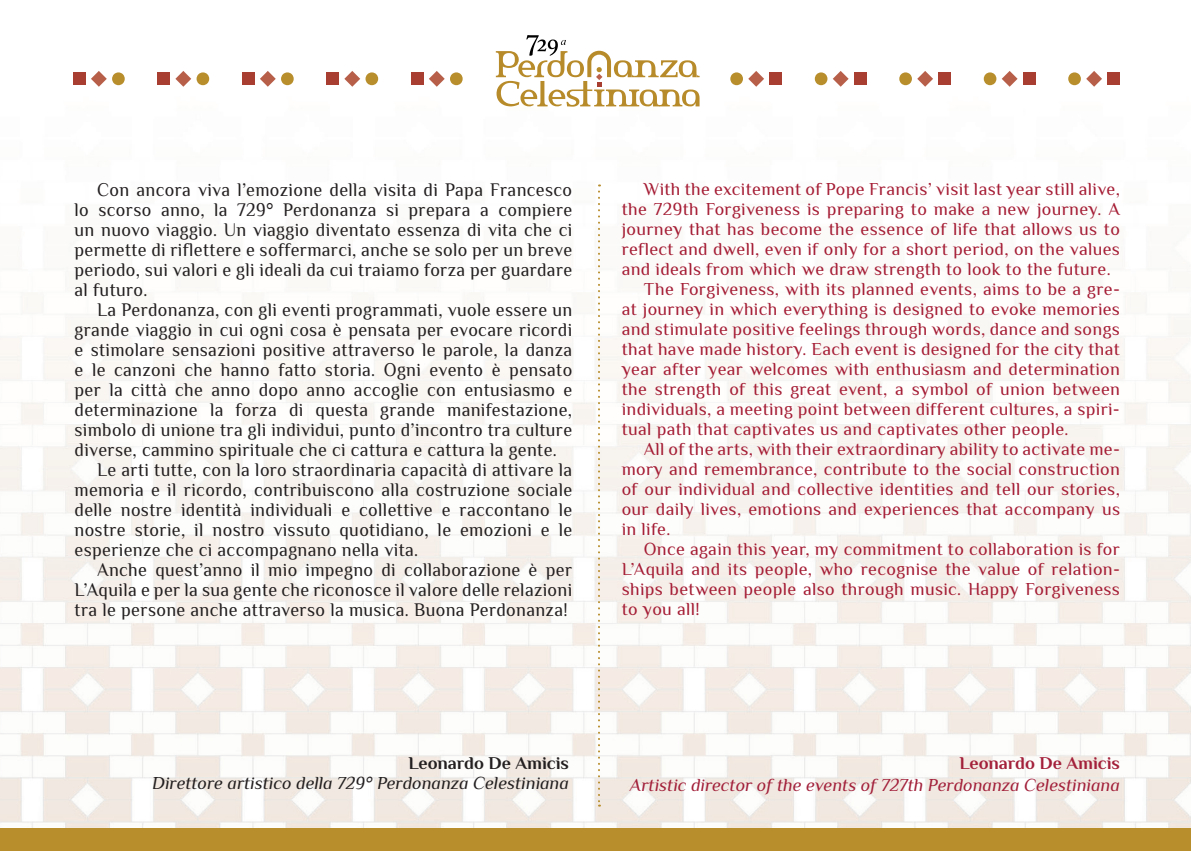
<style>
.page{position:relative;width:1191px;height:851px;background:#fff}
.page>*{position:absolute;margin:0;border:0;box-sizing:border-box;transform-origin:0 0}
.t1{font:19px/20px "Philosopher";letter-spacing:.02em;color:#231f20;text-align:justify;scale:.95 1}
.t2{font:18px "Philosopher";letter-spacing:.02em;color:#a51d35}
.t3{font:italic 18px "Philosopher";color:#a2203a}
.t4{font:italic 18px "Philosopher";color:#231f20}
.t5{font:700 18px "Philosopher";color:#231f20}
.t6{font:700 18px "Philosopher";color:#a3203a}
</style>
<div class="page">
<img style="left:0;top:51px;width:1191px;height:777px">
<div style="left:0;top:828px;width:1191px;height:22px;background:#b78e2b"></div>
<div style="left:73px;top:72px;width:13px;height:13px;background:#a83d31"></div>
<svg style="left:91px;top:71px;width:34px;height:16px"></svg>
<svg style="left:197px;top:72px;width:12px;height:13px"></svg>
<div style="left:157px;top:72px;width:13px;height:13px;background:#a83d31"></div>
<svg style="left:175px;top:71px;width:16px;height:16px"></svg>
<div style="left:242px;top:72px;width:13px;height:13px;background:#a83d31"></div>
<svg style="left:260px;top:71px;width:34px;height:16px"></svg>
<div style="left:326px;top:72px;width:13px;height:13px;background:#a83d31"></div>
<svg style="left:344px;top:71px;width:34px;height:16px"></svg>
<div style="left:411px;top:72px;width:13px;height:13px;background:#a83d31"></div>
<svg style="left:429px;top:71px;width:33px;height:16px"></svg>
<svg style="left:1068px;top:72px;width:12px;height:13px"></svg>
<div style="left:1107px;top:72px;width:13px;height:13px;background:#a83d31"></div>
<svg style="left:1086px;top:71px;width:16px;height:16px"></svg>
<div style="left:1022px;top:72px;width:13px;height:13px;background:#a83d31"></div>
<svg style="left:983px;top:71px;width:34px;height:16px"></svg>
<div style="left:938px;top:72px;width:13px;height:13px;background:#a83d31"></div>
<svg style="left:899px;top:71px;width:34px;height:16px"></svg>
<div style="left:853px;top:72px;width:13px;height:13px;background:#a83d31"></div>
<svg style="left:815px;top:71px;width:33px;height:16px"></svg>
<div style="left:769px;top:72px;width:13px;height:13px;background:#a83d31"></div>
<svg style="left:730px;top:71px;width:34px;height:16px"></svg>
<svg style="left:496px;top:35px;width:203px;height:72px"></svg>
<svg style="left:598px;top:184px;width:2px;height:622px"></svg>
<p class="t1" style="left:75px;top:180px;width:525px;text-indent:23px">Con ancora viva l’emozione della visita di Papa Francesco lo scorso anno, la 729° Perdonanza si prepara a compiere un nuovo viaggio. Un viaggio diventato essenza di vita che ci permette di riflettere e soffermarci, anche se solo per un breve periodo, sui valori e gli ideali da cui traiamo forza per guardare al futuro.</p>
<p class="t1" style="left:97px;top:300px;width:501px">La Perdonanza, con gli eventi programmati, vuole essere un</p>
<p class="t1" style="left:75px;top:320px;width:525px">grande viaggio in cui ogni cosa è pensata per evocare ricordi</p>
<p class="t1" style="left:75px;top:340px;width:525px">e stimolare sensazioni positive attraverso le parole, la danza</p>
<p class="t1" style="left:75px;top:360px;width:525px">e le canzoni che hanno fatto storia. Ogni evento è pensato</p>
<p class="t1" style="left:75px;top:380px;width:525px">per la città che anno dopo anno accoglie con entusiasmo e</p>
<p class="t1" style="left:75px;top:400px;width:525px">determinazione la forza di questa grande manifestazione,</p>
<p class="t1" style="left:75px;top:420px;width:525px">simbolo di unione tra gli individui, punto d’incontro tra culture</p>
<p class="t1" style="left:75px;top:440px;width:509px">diverse, cammino spirituale che ci cattura e cattura la gente.</p>
<p class="t1" style="left:97px;top:460px;width:501px">Le arti tutte, con la loro straordinaria capacità di attivare la</p>
<p class="t1" style="left:75px;top:480px;width:525px">memoria e il ricordo, contribuiscono alla costruzione sociale</p>
<p class="t1" style="left:75px;top:500px;width:525px">delle nostre identità individuali e collettive e raccontano le</p>
<p class="t1" style="left:75px;top:520px;width:525px">nostre storie, il nostro vissuto quotidiano, le emozioni e le</p>
<p class="t1" style="left:75px;top:540px;width:363px">esperienze che ci accompagnano nella vita.</p>
<p class="t1" style="left:97px;top:560px;width:501px">Anche quest’anno il mio impegno di collaborazione è per</p>
<p class="t1" style="left:75px;top:580px;width:525px">L’Aquila e per la sua gente che riconosce il valore delle relazioni</p>
<p class="t1" style="left:75px;top:600px;width:520px">tra le persone anche attraverso la musica. Buona Perdonanza!</p>
<p class="t2" style="left:644px;top:177px;width:478px">With the excitement of Pope Francis’ visit last year still alive,</p>
<p class="t2" style="left:622px;top:197px;width:500px">the 729th Forgiveness is preparing to make a new journey. A</p>
<p class="t2" style="left:622px;top:217px;width:500px">journey that has become the essence of life that allows us to</p>
<p class="t2" style="left:622px;top:237px;width:500px">reflect and dwell, even if only for a short period, on the values</p>
<p class="t2" style="left:622px;top:257px;width:490px">and ideals from which we draw strength to look to the future.</p>
<p class="t2" style="left:644px;top:277px;width:478px">The Forgiveness, with its planned events, aims to be a gre-</p>
<p class="t2" style="left:622px;top:297px;width:500px">at journey in which everything is designed to evoke memories</p>
<p class="t2" style="left:622px;top:317px;width:500px">and stimulate positive feelings through words, dance and songs</p>
<p class="t2" style="left:622px;top:337px;width:500px">that have made history. Each event is designed for the city that</p>
<p class="t2" style="left:622px;top:357px;width:500px">year after year welcomes with enthusiasm and determination</p>
<p class="t2" style="left:622px;top:377px;width:500px">the strength of this great event, a symbol of union between</p>
<p class="t2" style="left:622px;top:397px;width:500px">individuals, a meeting point between different cultures, a spiri-</p>
<p class="t2" style="left:622px;top:417px;width:448px">tual path that captivates us and captivates other people.</p>
<p class="t2" style="left:644px;top:437px;width:478px">All of the arts, with their extraordinary ability to activate me-</p>
<p class="t2" style="left:622px;top:457px;width:500px">mory and remembrance, contribute to the social construction</p>
<p class="t2" style="left:622px;top:477px;width:500px">of our individual and collective identities and tell our stories,</p>
<p class="t2" style="left:622px;top:497px;width:500px">our daily lives, emotions and experiences that accompany us</p>
<p class="t2" style="left:622px;top:517px;width:50px">in life.</p>
<p class="t2" style="left:644px;top:537px;width:478px">Once again this year, my commitment to collaboration is for</p>
<p class="t2" style="left:622px;top:557px;width:500px">L’Aquila and its people, who recognise the value of relation-</p>
<p class="t2" style="left:622px;top:577px;width:500px">ships between people also through music. Happy Forgiveness</p>
<p class="t2" style="left:622px;top:597px;width:80px">to you all!</p>
<p class="t5" style="left:408px;top:750px;width:162px">Leonardo De Amicis</p>
<p class="t4" style="left:152px;top:770px;width:418px">Direttore artistico della 729° Perdonanza Celestiniana</p>
<p class="t6" style="left:959px;top:751px;width:162px">Leonardo De Amicis</p>
<p class="t3" style="left:630px;top:773px;width:491px">Artistic director of the events of 727th Perdonanza Celestiniana</p>
</div>
